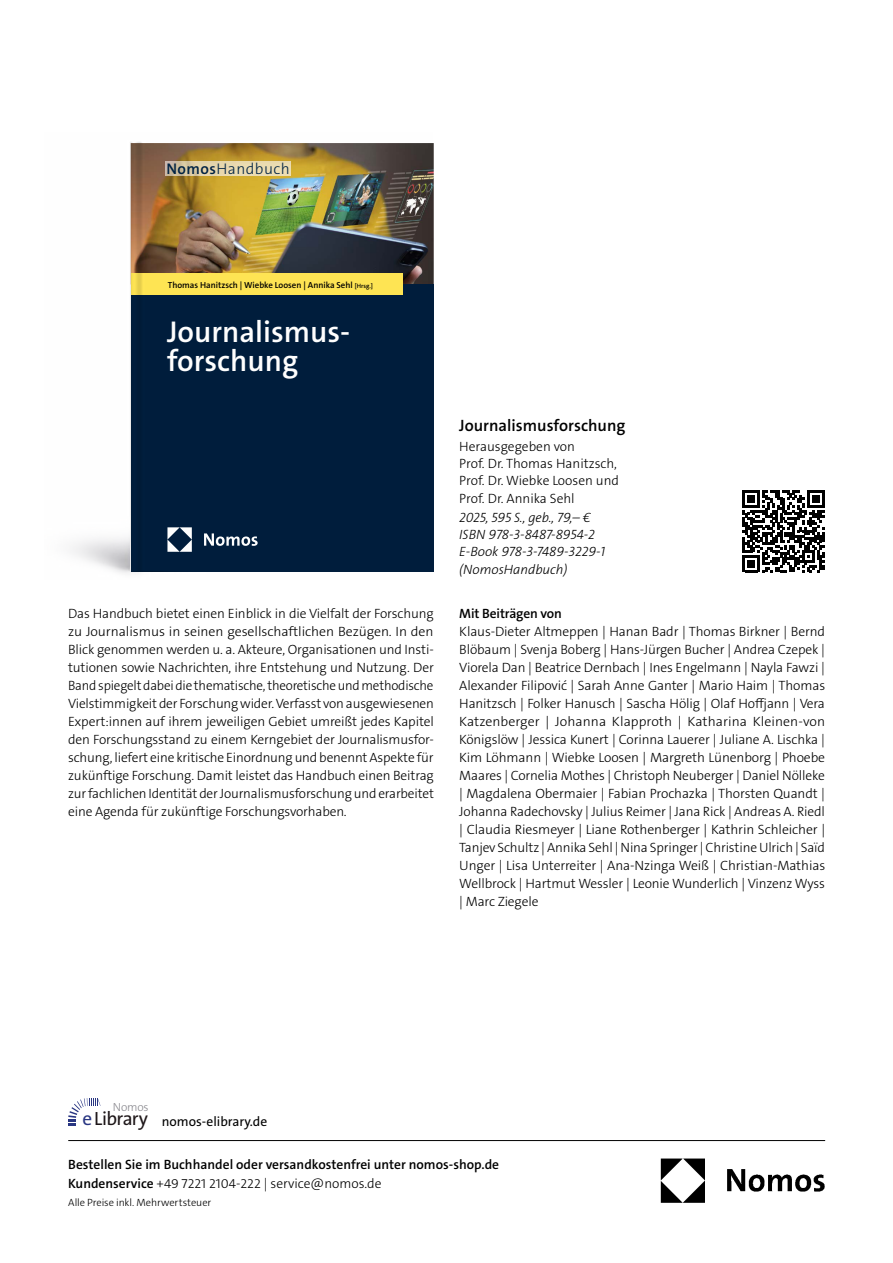
<style>
.page{position:relative;width:893px;height:1263px;background:#fff}
.page>*{position:absolute;margin:0;border:0;box-sizing:border-box;transform-origin:0 0}
.t1{font:600 30.3px/29px "The Sans C5";color:#fff}
.t2{font:19.2px "The Sans Os F";letter-spacing:-.03em;color:#1e1719}
.t3{font:600 16.5px "The Sans Os F";color:#000}
.t4{font:300 15.6px "The Sans C5";letter-spacing:.03em;color:#002344}
.t5{font:300 13.5px/18px "The Sans Os F";letter-spacing:-.01em;color:#000;text-align:justify}
.t6{font:600 13.5px/19.5px "The Sans C5";color:#000}
.t7{font:italic 300 13.5px/17.2px "The Sans Os F";color:#000}
.t8{font:13.5px "The Sans C5";color:#000}
.t9{font:600 13.5px "The Sans Os F";letter-spacing:-.01em;color:#000}
.t10{font:300 11.7px "The Sans Os F";letter-spacing:-.02em;color:#89888e}
.t11{font:300 10.5px "The Sans C5";letter-spacing:-.005em;color:#000}
.t12{font:600 8.85px "The Sans C5";color:#000}
.s1{font-weight:600}
.s2{font-size:6.3px}
.s3{color:#293682}
.s4{font-weight:300}
</style>
<div class="page">
<img style="left:660px;top:1158px;width:165px;height:45px">
<hr style="left:68px;top:1140px;width:757px;height:1px;background:#000">
<img style="left:71px;top:142px;width:71px;height:432px">
<img style="left:131px;top:143px;width:303px;height:141px">
<div style="left:131px;top:284px;width:303px;height:288px;background:#001e3d"></div>
<div style="left:131px;top:274px;width:272px;height:21px;background:#ffe554"></div>
<img style="left:166px;top:162px;width:124px;height:14px">
<svg style="left:204px;top:533px;width:54px;height:13px"></svg>
<svg style="left:167px;top:527px;width:25px;height:25px"></svg>
<svg style="left:68px;top:1098px;width:33px;height:27px"></svg>
<svg style="left:742px;top:490px;width:82px;height:82px"></svg>
<p class="t4" style="left:166px;top:159px;width:125px"><span class="s1">Nomos</span>Handbuch</p>
<p class="t12" style="left:168px;top:279px;width:207px">Thomas Hanitzsch | Wiebke Loosen | Annika Sehl <span class="s2">[Hrsg.]</span></p>
<h1 class="t1" style="left:167px;top:318px;width:185px">Journalismus&shy;forschung</h1>
<p class="t3" style="left:459px;top:415px;width:168px">Journalismusforschung</p>
<p class="t5" style="left:459px;top:438px;width:161px;line-height:17.2px;text-align:left">Herausgegeben von<br>Prof. Dr. Thomas Hanitzsch,<br>Prof. Dr. Wiebke Loosen und<br>Prof. Dr. Annika Sehl</p>
<p class="t7" style="left:459px;top:509px;width:147px">2025, 595 S., geb., 79,– €<br>ISBN 978-3-8487-8954-2<br>E-Book 978-3-7489-3229-1 (NomosHandbuch)</p>
<p class="t5" style="left:68px;top:605px;width:367px">Das Handbuch bietet einen Einblick in die Vielfalt der Forschung zu Journalismus in seinen gesellschaftlichen Bezügen. In den Blick genommen werden u. a. Akteure, Organisationen und Insti&shy;tutionen sowie Nachrichten, ihre Entstehung und Nutzung. Der Band spiegelt dabei die thematische, theoretische und methodische Vielstimmigkeit der Forschung wider. Verfasst von ausgewiesenen Expert:innen auf ihrem jeweiligen Gebiet umreißt jedes Kapitel den Forschungsstand zu einem Kerngebiet der Journalismusfor&shy;schung, liefert eine kritische Einordnung und benennt Aspekte für zukünftige Forschung. Damit leistet das Handbuch einen Beitrag zur fachlichen Identität der Journalismusforschung und erarbeitet eine Agenda für zukünftige Forschungsvorhaben.</p>
<p class="t9" style="left:459px;top:605px;width:104px">Mit Beiträgen von</p>
<p class="t5" style="left:459px;top:623px;width:367px">Klaus-Dieter Altmeppen | Hanan Badr | Thomas Birkner | Bernd Blöbaum | Svenja Boberg | Hans-Jürgen Bucher | Andrea Czepek | Viorela Dan | Beatrice Dernbach | Ines Engelmann | Nayla Fawzi | Alexander Filipović | Sarah Anne Ganter | Mario Haim | Thomas Hanitzsch | Folker Hanusch | Sascha Hölig | Olaf Hoffjann | Vera Katzenberger | Johanna Klapproth | Katharina Kleinen-von Königslöw | Jessica Kunert | Corinna Lauerer | Juliane A. Lischka | Kim Löhmann | Wiebke Loosen | Margreth Lünenborg | Phoebe Maares | Cornelia Mothes | Christoph Neuberger | Daniel Nölleke | Magdalena Obermaier | Fabian Prochazka | Thorsten Quandt | Johanna Radechovsky | Julius Reimer | Jana Rick | Andreas A. Riedl | Claudia Riesmeyer | Liane Rothenberger | Kathrin Schleicher | Tanjev Schultz | Annika Sehl | Nina Springer | Christine Ulrich | Saïd Unger | Lisa Unterreiter | Ana-Nzinga Weiß | Christian-Mathias Wellbrock | Hartmut Wessler | Leonie Wunderlich | Vinzenz Wyss | Marc Ziegele</p>
<p class="t10" style="left:113px;top:1099px;width:37px">Nomos</p>
<h2 class="t2" style="left:83px;top:1111px;width:67px"><span class="s3">e</span>Library</h2>
<p class="t8" style="left:162px;top:1112px;width:107px">nomos-elibrary.de</p>
<p class="t6" style="left:68px;top:1154px;width:432px">Bestellen Sie im Buchhandel oder versandkostenfrei unter nomos-shop.de<br>Kundenservice <span class="s4">+49 7221 2104-222 | service@nomos.de</span></p>
<p class="t11" style="left:68px;top:1196px;width:145px">Alle Preise inkl. Mehrwertsteuer</p>
</div>
